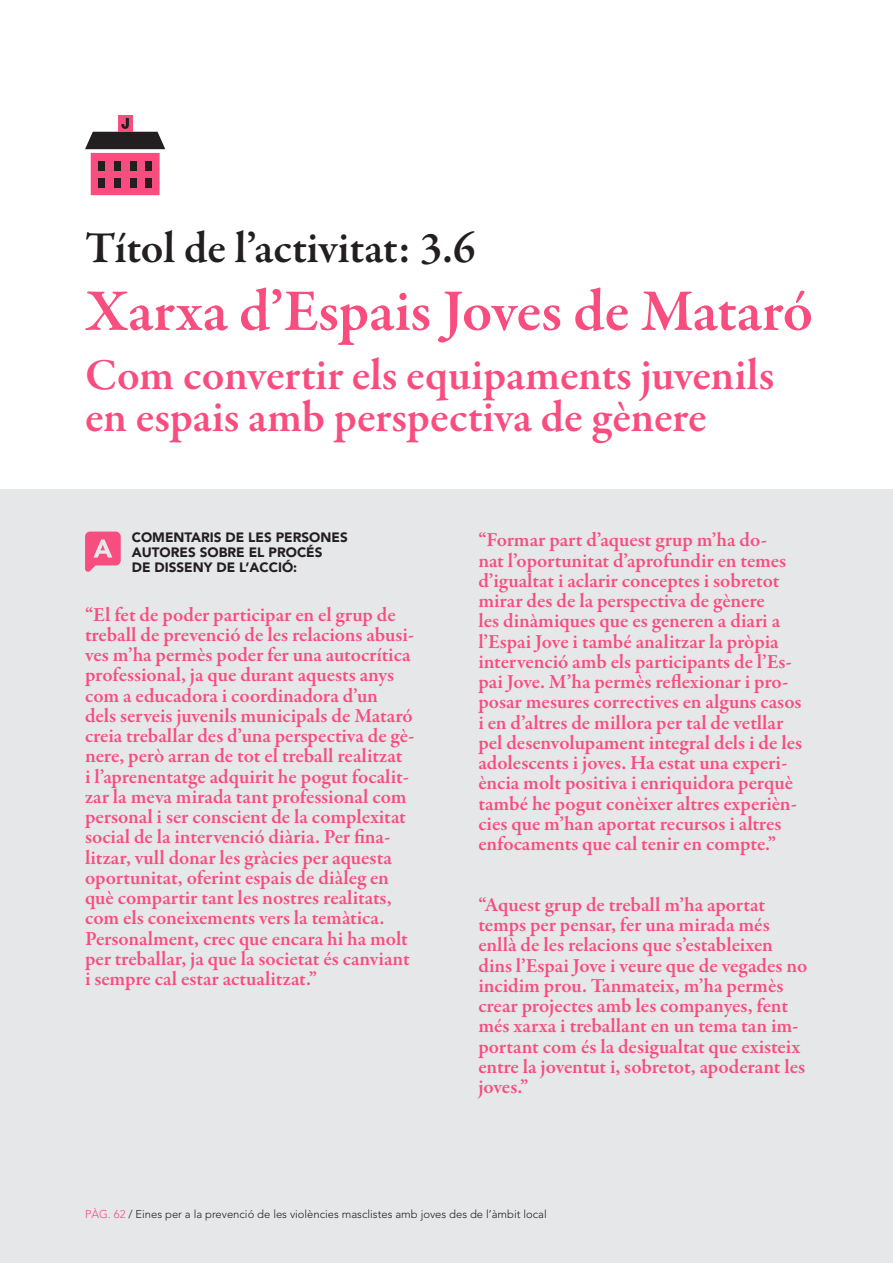
<style>
.page{position:relative;width:893px;height:1263px;background:#fff}
.page>*{position:absolute;margin:0;border:0;box-sizing:border-box;transform-origin:0 0}
.t1{font:600 60px "Garamond Premr Pro";color:#f84d7f}
.t2{font:600 45px/42px "Garamond Premr Pro";letter-spacing:-.005em;color:#f84d7f}
.subtitols{font:600 45px "Garamond Premr Pro";letter-spacing:-.005em;color:#231f20}
.t3{font:600 20.25px/20.2px "Garamond Premr Pro";color:#f84d7f}
.fitxes_valoracions{font:900 13.5px/15px "Avenir";color:#231f20}
.t4{font:300 11.25px "Avenir";color:#231f20}
.s1{color:#f84d7f}
</style>
<div class="page">
<div style="left:0;top:489px;width:893px;height:774px;background:#e6e7e9"></div>
<svg style="left:85px;top:531px;width:36px;height:41px"></svg>
<div style="left:91px;top:153px;width:69px;height:42px;background:#f84d7f"></div>
<div style="left:98px;top:161px;width:7px;height:10px;background:#231f20"></div>
<div style="left:146px;top:178px;width:6px;height:9px;background:#231f20"></div>
<div style="left:146px;top:161px;width:6px;height:10px;background:#231f20"></div>
<div style="left:130px;top:178px;width:6px;height:9px;background:#231f20"></div>
<div style="left:130px;top:161px;width:6px;height:10px;background:#231f20"></div>
<div style="left:114px;top:178px;width:7px;height:9px;background:#231f20"></div>
<div style="left:114px;top:161px;width:7px;height:10px;background:#231f20"></div>
<div style="left:98px;top:178px;width:7px;height:9px;background:#231f20"></div>
<div style="left:118px;top:115px;width:15px;height:17px;background:#f84d7f"></div>
<svg style="left:85px;top:118px;width:80px;height:31px"></svg>
<p class="subtitols" style="left:85px;top:221px;width:392px">Títol de l’activitat: 3.6</p>
<p class="t1" style="left:85px;top:275px;width:729px">Xarxa d’Espais Joves de Mataró</p>
<p class="t2" style="left:85px;top:355px;width:691px">Com convertir els equipaments juvenils en espais amb perspectiva de gènere</p>
<p class="fitxes_valoracions" style="left:132px;top:529px;width:217px">COMENTARIS DE LES PERSONES<br>AUTORES SOBRE EL PROCÉS<br>DE DISSENY DE L’ACCIÓ:</p>
<p class="t3" style="left:85px;top:604px;width:331px">“El fet de poder participar en el grup de treball de prevenció de les relacions abusi&shy;ves m’ha permès poder fer una autocrítica professional, ja que durant aquests anys com a educadora i coordinadora d’un<br>dels serveis juvenils municipals de Mataró creia treballar des d’una perspectiva de gè&shy;nere, però arran de tot el treball realitzat<br>i l’aprenentatge adquirit he pogut focalit&shy;zar la meva mirada tant professional com personal i ser conscient de la complexitat social de la intervenció diària. Per fina&shy;litzar, vull donar les gràcies per aquesta oportunitat, oferint espais de diàleg en què compartir tant les nostres realitats, com els coneixements vers la temàtica.<br>Personalment, crec que encara hi ha molt per treballar, ja que la societat és canviant i sempre cal estar actualitzat.”</p>
<p class="t3" style="left:478px;top:530px;width:325px">“Formar part d’aquest grup m’ha do-<br>nat l’oportunitat d’aprofundir en temes d’igualtat i aclarir conceptes i sobretot mirar des de la perspectiva de gènere<br>les dinàmiques que es generen a diari a l’Espai Jove i també analitzar la pròpia intervenció amb els participants de l’Es&shy;pai Jove. M’ha permès reflexionar i pro&shy;posar mesures correctives en alguns casos i en d’altres de millora per tal de vetllar pel desenvolupament integral dels i de les adolescents i joves. Ha estat una experi&shy;ència molt positiva i enriquidora perquè també he pogut conèixer altres experièn&shy;cies que m’han aportat recursos i altres enfocaments que cal tenir en compte.”</p>
<p class="t3" style="left:478px;top:895px;width:330px">“Aquest grup de treball m’ha aportat temps per pensar, fer una mirada més enllà de les relacions que s’estableixen dins l’Espai Jove i veure que de vegades no incidim prou. Tanmateix, m’ha permès crear projectes amb les companyes, fent més xarxa i treballant en un tema tan im&shy;portant com és la desigualtat que existeix entre la joventut i, sobretot, apoderant les joves.”</p>
<p class="t4" style="left:85px;top:1208px;width:463px"><span class="s1">PÀG. 62</span> / Eines per a la prevenció de les violències masclistes amb joves des de l’àmbit local</p>
</div>
